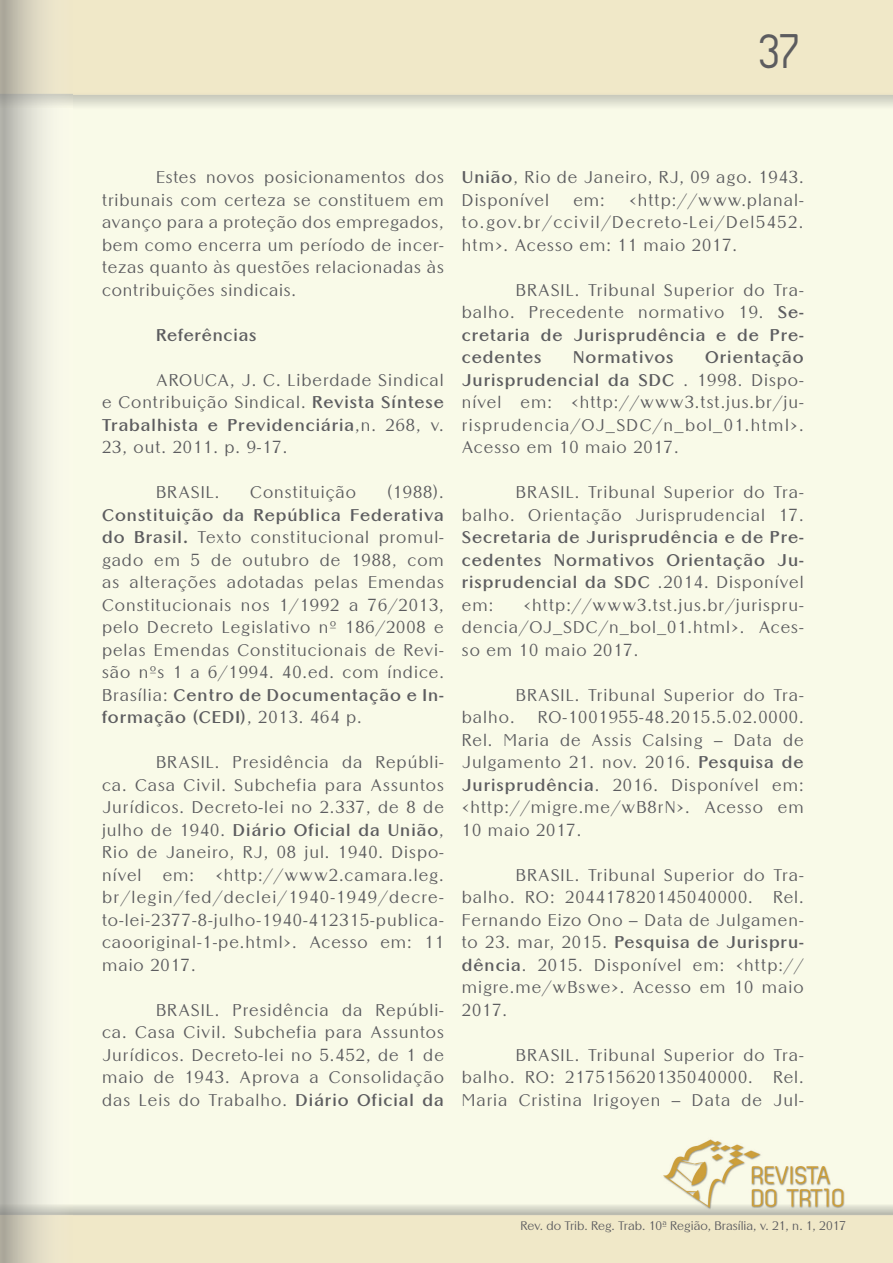
<style>
.page{position:relative;width:893px;height:1263px;background:#fff}
.page>*{position:absolute;margin:0;border:0;box-sizing:border-box;transform-origin:0 0}
.t1{font:49.5px "Zag";color:#5c5c5f}
.TEXTO_GERAL{font:16.5px/22.5px "Altrincham";letter-spacing:.06em;color:#5c5c5f;text-align:justify}
.TEXTO_GERAL-2{font:700 16.5px "Altrincham";letter-spacing:.05em;color:#5c5c5f}
.t2{font:12px "Altrincham";color:#5c5c5f}
.s1{font-weight:700}
</style>
<div class="page">
<img style="left:89px;top:0;width:804px;height:1263px">
<p class="t1" style="left:760px;top:24px;width:44px">37</p>
<p class="TEXTO_GERAL" style="left:102px;top:166px;width:343px;text-indent:54px">Estes novos posicionamentos dos tribunais com certeza se constituem em avanço para a proteção dos empregados, bem como encerra um período de incer&shy;tezas quanto às questões relacionadas às contribuições sindicais.</p>
<p class="TEXTO_GERAL-2" style="left:156px;top:325px;width:102px">Referências</p>
<p class="TEXTO_GERAL" style="left:102px;top:369px;width:343px;text-indent:54px">AROUCA, J. C. Liberdade Sindical e Contribuição Sindical. <span class="s1">Revista Síntese Trabalhista e Previdenciária</span>,n. 268, v.<br>23, out. 2011. p. 9-17.</p>
<p class="TEXTO_GERAL" style="left:156px;top:481px;width:65px">BRASIL.</p>
<p class="TEXTO_GERAL" style="left:250px;top:481px;width:107px">Constituição</p>
<p class="TEXTO_GERAL" style="left:102px;top:481px;width:343px;text-indent:285px">(1988).<br><span class="s1">Constituição da República Federativa do Brasil.</span> Texto constitucional promul&shy;gado em 5 de outubro de 1988, com as alterações adotadas pelas Emendas Constitucionais nos 1/1992 a 76/2013, pelo Decreto Legislativo nº 186/2008 e pelas Emendas Constitucionais de Revi&shy;são nºs 1 a 6/1994. 40.ed. com índice.<br>Brasília: <span class="s1">Centro de Documentação e In&shy;formação (CEDI)</span>, 2013. 464 p.</p>
<p class="TEXTO_GERAL" style="left:102px;top:751px;width:343px;text-indent:54px">BRASIL. Presidência da Repúbli&shy;ca. Casa Civil. Subchefia para Assuntos Jurídicos. Decreto-lei no 2.337, de 8 de julho de 1940. <span class="s1">Diário Oficial da União</span>, Rio de Janeiro, RJ, 08 jul. 1940. Dispo&shy;nível</p>
<p class="TEXTO_GERAL" style="left:102px;top:864px;width:343px;text-indent:113px">&lt;http://www2.camara.leg. br/legin/fed/declei/1940-1949/decre&shy;to-lei-2377-8-julho-1940-412315-publica&shy;caooriginal-1-pe.html&gt;. Acesso em: 11 maio 2017.</p>
<p class="TEXTO_GERAL" style="left:102px;top:999px;width:343px;text-indent:54px">BRASIL. Presidência da Repúbli&shy;ca. Casa Civil. Subchefia para Assuntos Jurídicos. Decreto-lei no 5.452, de 1 de maio de 1943. Aprova a Consolidação das Leis do Trabalho. <span class="s1">Diário Oficial da</span></p>
<p class="TEXTO_GERAL" style="left:163px;top:864px;width:33px">em:</p>
<p class="TEXTO_GERAL" style="left:462px;top:166px;width:343px"><span class="s1">União</span>, Rio de Janeiro, RJ, 09 ago. 1943.<br>Disponível</p>
<p class="TEXTO_GERAL" style="left:462px;top:189px;width:343px;text-indent:167px">&lt;http://www.planal&shy;to.gov.br/ccivil/Decreto-Lei/Del5452. htm&gt;. Acesso em: 11 maio 2017.</p>
<p class="TEXTO_GERAL" style="left:462px;top:279px;width:343px;text-indent:54px">BRASIL. Tribunal Superior do Tra&shy;balho. Precedente normativo 19. <span class="s1">Se&shy;cretaria de Jurisprudência e de Pre&shy;cedentes</span></p>
<p class="TEXTO_GERAL" style="left:573px;top:189px;width:33px">em:</p>
<p class="TEXTO_GERAL" style="left:462px;top:346px;width:343px;text-indent:243px"><span class="s1">Orientação Jurisprudencial da SDC</span> . 1998. Dispo&shy;nível em: &lt;http://www3.tst.jus.br/ju&shy;risprudencia/OJ_SDC/n_bol_01.html&gt;.<br>Acesso em 10 maio 2017.</p>
<p class="TEXTO_GERAL" style="left:462px;top:481px;width:343px;text-indent:54px">BRASIL. Tribunal Superior do Tra&shy;balho. Orientação Jurisprudencial 17.<br><span class="s1">Secretaria de Jurisprudência e de Pre&shy;cedentes Normativos Orientação Ju&shy;risprudencial da SDC</span> .2014. Disponível em:</p>
<p class="TEXTO_GERAL-2" style="left:573px;top:347px;width:102px">Normativos</p>
<p class="TEXTO_GERAL" style="left:462px;top:594px;width:343px;text-indent:62px">&lt;http://www3.tst.jus.br/jurispru&shy;dencia/OJ_SDC/n_bol_01.html&gt;. Aces&shy;so em 10 maio 2017.</p>
<p class="TEXTO_GERAL" style="left:516px;top:684px;width:289px">BRASIL. Tribunal Superior do Tra-</p>
<p class="TEXTO_GERAL" style="left:462px;top:706px;width:54px">balho.</p>
<p class="TEXTO_GERAL" style="left:462px;top:706px;width:343px;text-indent:76px">RO-1001955-48.2015.5.02.0000.<br>Rel. Maria de Assis Calsing – Data de Julgamento 21. nov. 2016. <span class="s1">Pesquisa de Jurisprudência</span>. 2016. Disponível em: &lt;http://migre.me/wB8rN&gt;. Acesso em 10 maio 2017.</p>
<p class="TEXTO_GERAL" style="left:462px;top:864px;width:343px;text-indent:54px">BRASIL. Tribunal Superior do Tra&shy;balho. RO: 204417820145040000. Rel.<br>Fernando Eizo Ono – Data de Julgamen&shy;to 23. mar, 2015. <span class="s1">Pesquisa de Jurispru&shy;dência</span>. 2015. Disponível em: &lt;http:// migre.me/wBswe&gt;. Acesso em 10 maio 2017.</p>
<p class="TEXTO_GERAL" style="left:462px;top:1044px;width:343px;text-indent:54px">BRASIL. Tribunal Superior do Tra&shy;balho. RO: 217515620135040000. Rel.<br>Maria Cristina Irigoyen – Data de Jul-</p>
<p class="t2" style="left:520px;top:1218px;width:327px">Rev. do Trib. Reg. Trab. 10ª Região, Brasília, v. 21, n. 1, 2017</p>
</div>
